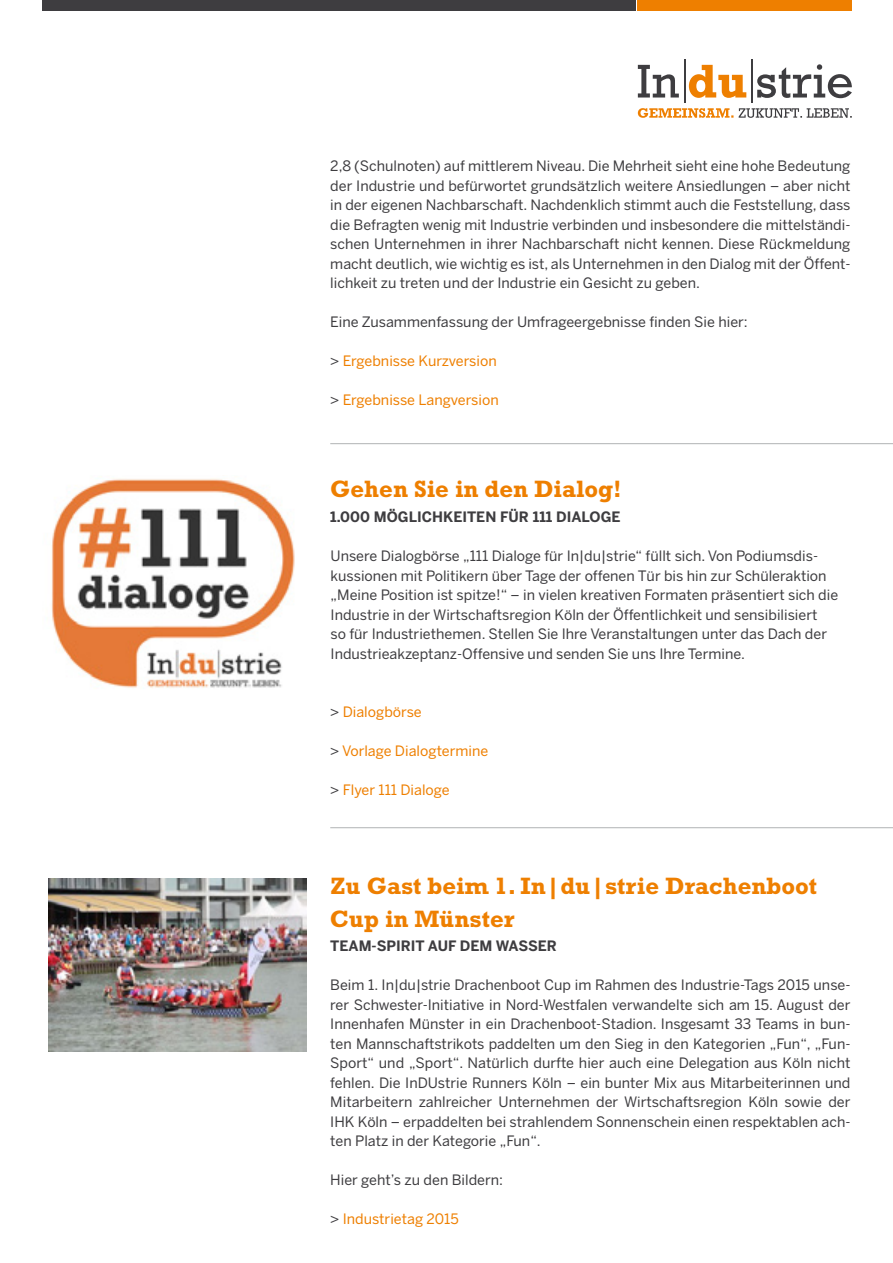
<style>
.page{position:relative;width:893px;height:1263px;background:#fff}
.page>*{position:absolute;margin:0;border:0;box-sizing:border-box;transform-origin:0 0}
.t1{font:700 24px/33px "Rockwell Std";color:#ee7f00}
.t2{font:14.25px/19.5px "Benton Sans";color:#3e3d40;text-align:justify}
.t3{font:14.25px "Benton Sans";color:#ee7f00}
.t4{font:700 14.25px "Benton Sans";color:#3e3d40}
.s1{color:#3e3d40}
</style>
<div class="page">
<svg style="left:638px;top:65px;width:41px;height:33px"></svg>
<svg style="left:689px;top:65px;width:57px;height:33px"></svg>
<svg style="left:757px;top:64px;width:95px;height:34px"></svg>
<hr style="left:684px;top:60px;width:1px;height:43px;background:#3e3d40">
<hr style="left:751px;top:60px;width:1px;height:43px;background:#3e3d40">
<svg style="left:739px;top:108px;width:113px;height:10px"></svg>
<svg style="left:638px;top:108px;width:95px;height:10px"></svg>
<div style="left:43px;top:0;width:593px;height:11px;background:#3e3d40"></div>
<div style="left:638px;top:0;width:214px;height:11px;background:#ee7f00"></div>
<hr style="left:330px;top:443px;width:563px;height:1px;background:#b1b3b4">
<hr style="left:330px;top:827px;width:563px;height:1px;background:#b1b3b4">
<img style="left:51px;top:478px;width:244px;height:211px">
<img style="left:48px;top:878px;width:259px;height:174px">
<p class="t2" style="left:330px;top:156px;width:522px">2,8 (Schulnoten) auf mittlerem Niveau. Die Mehrheit sieht eine hohe Bedeutung der Industrie und befürwortet grundsätzlich weitere Ansiedlungen – aber nicht in der eigenen Nachbarschaft. Nachdenklich stimmt auch die Feststellung, dass die Befragten wenig mit Industrie verbinden und insbesondere die mittelständi&shy;schen Unternehmen in ihrer Nachbarschaft nicht kennen. Diese Rückmeldung macht deutlich, wie wichtig es ist, als Unternehmen in den Dialog mit der Öffent&shy;lichkeit zu treten und der Industrie ein Gesicht zu geben.</p>
<p class="t2" style="left:330px;top:312px;width:419px">Eine Zusammenfassung der Umfrageergebnisse finden Sie hier:</p>
<p class="t3" style="left:330px;top:352px;width:168px"><span class="s1">&gt;</span> Ergebnisse Kurzversion</p>
<p class="t3" style="left:330px;top:391px;width:170px"><span class="s1">&gt;</span> Ergebnisse Langversion</p>
<h1 class="t1" style="left:330px;top:472px;width:293px">Gehen Sie in den Dialog!</h1>
<p class="t4" style="left:330px;top:508px;width:292px">1.000 MÖGLICHKEITEN FÜR 111 DIALOGE</p>
<p class="t2" style="left:331px;top:546px;width:509px;text-align:left">Unsere Dialogbörse „111 Dialoge für In|du|strie“ füllt sich. Von Podiumsdis&shy;kussionen mit Politikern über Tage der offenen Tür bis hin zur Schüleraktion „Meine Position ist spitze!“ – in vielen kreativen Formaten präsentiert sich die Industrie in der Wirtschaftsregion Köln der Öffentlichkeit und sensibilisiert<br>so für Industriethemen. Stellen Sie Ihre Veranstaltungen unter das Dach der Industrieakzeptanz-Offensive und senden Sie uns Ihre Termine.</p>
<p class="t3" style="left:330px;top:703px;width:93px"><span class="s1">&gt;</span> Dialogbörse</p>
<p class="t3" style="left:330px;top:742px;width:160px"><span class="s1">&gt;</span> Vorlage Dialogtermine</p>
<p class="t3" style="left:330px;top:781px;width:121px"><span class="s1">&gt;</span> Flyer 111 Dialoge</p>
<h1 class="t1" style="left:330px;top:869px;width:488px">Zu Gast beim 1. In|du|strie Drachenboot<br>Cup in Münster</h1>
<p class="t4" style="left:330px;top:937px;width:228px">TEAM-SPIRIT AUF DEM WASSER</p>
<p class="t2" style="left:330px;top:975px;width:522px">Beim 1. In|du|strie Drachenboot Cup im Rahmen des Industrie-Tags 2015 unse&shy;rer Schwester-Initiative in Nord-Westfalen verwandelte sich am 15. August der Innenhafen Münster in ein Drachenboot-Stadion. Insgesamt 33 Teams in bun&shy;ten Mannschaftstrikots paddelten um den Sieg in den Kategorien „Fun“, „Fun-Sport“ und „Sport“. Natürlich durfte hier auch eine Delegation aus Köln nicht fehlen. Die InDUstrie Runners Köln – ein bunter Mix aus Mitarbeiterinnen und Mitarbeitern zahlreicher Unternehmen der Wirtschaftsregion Köln sowie der IHK Köln – erpaddelten bei strahlendem Sonnenschein einen respektablen ach&shy;ten Platz in der Kategorie „Fun“.</p>
<p class="t2" style="left:330px;top:1170px;width:174px">Hier geht’s zu den Bildern:</p>
<p class="t3" style="left:330px;top:1210px;width:130px"><span class="s1">&gt;</span> Industrietag 2015</p>
</div>
